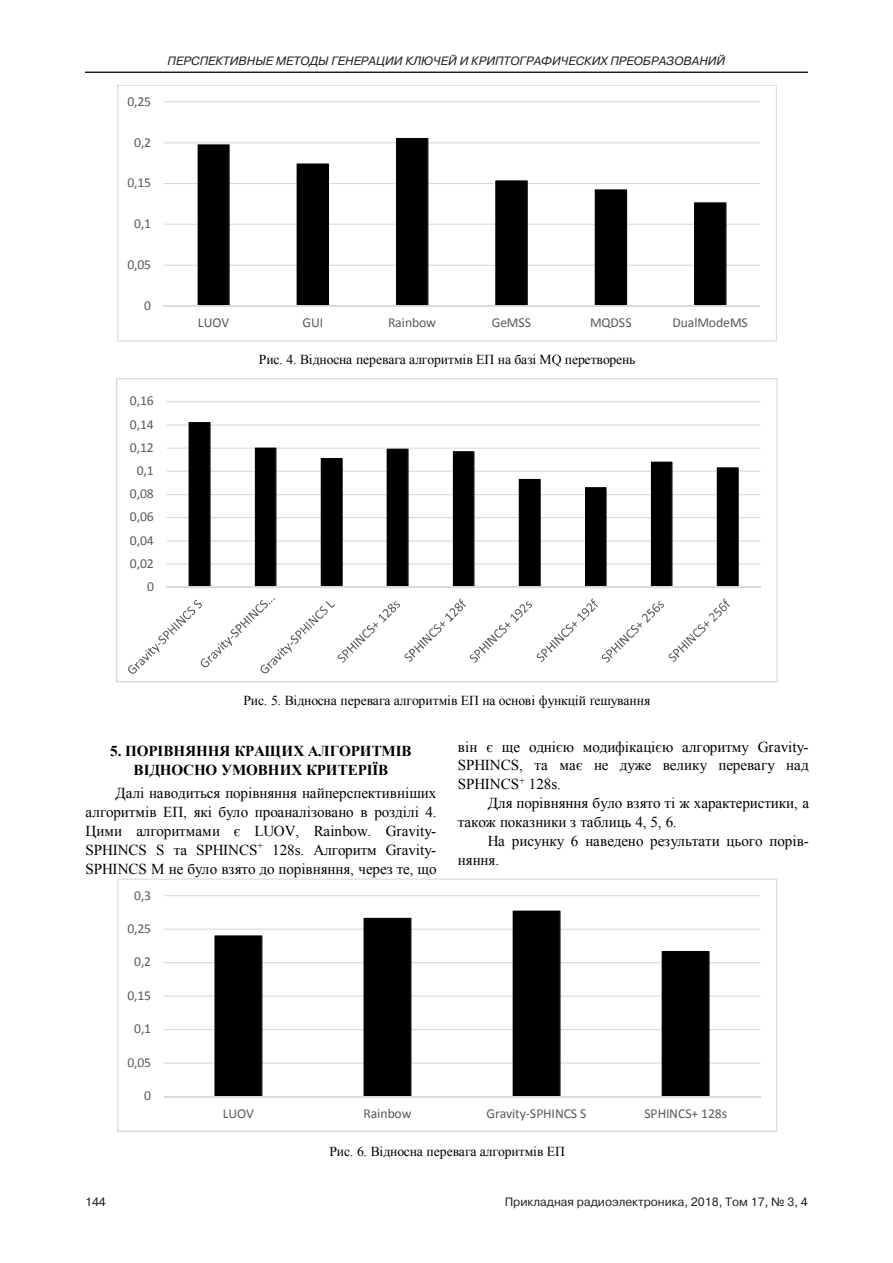
<style>
.page{position:relative;width:893px;height:1263px;background:#fff}
.page>*{position:absolute;margin:0;border:0;box-sizing:border-box;transform-origin:0 0}
.t1{font:15.15px/19px "Times New Roman";letter-spacing:-.01em;color:#000;text-align:justify}
.t2{font:700 15.15px/18.8px "Times New Roman";letter-spacing:-.01em;color:#000;text-align:center}
.t3{font:13.65px "Calibri";letter-spacing:-.005em;color:#595959}
.t4{font:13.65px "Times New Roman";letter-spacing:-.01em;color:#000}
.содерж{font:italic 12px "Pragmatica C";color:#231f20}
.t5{font:12px "Pragmatica C";color:#231f20}
</style>
<div class="page">
<hr style="left:85px;top:72px;width:723px;height:1px;background:#231f20">
<svg style="left:117px;top:85px;width:660px;height:256px"></svg>
<svg style="left:116px;top:378px;width:662px;height:304px"></svg>
<svg style="left:117px;top:879px;width:660px;height:253px"></svg>
<p class="t3" style="left:127px;top:92px;width:25px">0,25</p>
<p class="t3" style="left:134px;top:133px;width:19px">0,2</p>
<p class="t3" style="left:127px;top:174px;width:25px">0,15</p>
<p class="t3" style="left:134px;top:215px;width:19px">0,1</p>
<p class="t3" style="left:127px;top:256px;width:25px">0,05</p>
<p class="t3" style="left:144px;top:297px;width:8px">0</p>
<p class="t3" style="left:130px;top:392px;width:25px">0,16</p>
<p class="t3" style="left:130px;top:416px;width:25px">0,14</p>
<p class="t3" style="left:130px;top:439px;width:25px">0,12</p>
<p class="t3" style="left:137px;top:462px;width:19px">0,1</p>
<p class="t3" style="left:130px;top:485px;width:25px">0,08</p>
<p class="t3" style="left:130px;top:508px;width:25px">0,06</p>
<p class="t3" style="left:130px;top:532px;width:25px">0,04</p>
<p class="t3" style="left:130px;top:555px;width:25px">0,02</p>
<p class="t3" style="left:147px;top:578px;width:8px">0</p>
<p class="содерж" style="left:168px;top:55px;width:559px">ПЕРСПЕКТИВНЫЕ МЕТОДЫ ГЕНЕРАЦИИ КЛЮЧЕЙ И КРИПТОГРАФИЧЕСКИХ ПРЕОБРАЗОВАНИЙ</p>
<p class="t3" style="left:198px;top:314px;width:33px">LUOV</p>
<p class="t3" style="left:302px;top:314px;width:22px">GUI</p>
<p class="t3" style="left:388px;top:314px;width:49px">Rainbow</p>
<p class="t3" style="left:492px;top:314px;width:41px">GeMSS</p>
<p class="t3" style="left:590px;top:314px;width:43px">MQDSS</p>
<p class="t3" style="left:672px;top:314px;width:77px">DualModeMS</p>
<p class="t4" style="left:259px;top:351px;width:378px">Рис. 4. Відносна перевага алгоритмів ЕП на базі MQ перетворень</p>
<p class="t4" style="left:243px;top:691px;width:408px">Рис. 5. Відносна перевага алгоритмів ЕП на основі функцій ґешування</p>
<p class="t2" style="left:110px;top:741px;width:303px">5. ПОРІВНЯННЯ КРАЩИХ АЛГОРИТМІВ<br>ВІДНОСНО УМОВНИХ КРИТЕРІЇВ</p>
<p class="t1" style="left:86px;top:783px;width:353px;text-indent:30px">Далі наводиться порівняння найперспективніших алгоритмів ЕП, які було проаналізовано в розділі 4.<br>Цими алгоритмами є LUOV, Rainbow. Gravity-SPHINCS S та SPHINCS<sup>+</sup> 128s. Алгоритм Gravity-SPHINCS M не було взято до порівняння, через те, що</p>
<p class="t1" style="left:458px;top:737px;width:352px">він є ще однією модифікацією алгоритму Gravity-</p>
<p class="t1" style="left:458px;top:755px;width:352px">SPHINCS, та має не дуже велику перевагу над</p>
<p class="t1" style="left:458px;top:774px;width:105px">SPHINCS<sup>+</sup> 128s.</p>
<p class="t1" style="left:488px;top:793px;width:323px">Для порівняння було взято ті ж характеристики, а</p>
<p class="t1" style="left:458px;top:813px;width:220px">також показники з таблиць 4, 5, 6.</p>
<p class="t1" style="left:488px;top:831px;width:323px">На рисунку 6 наведено результати цього порів-</p>
<p class="t1" style="left:458px;top:850px;width:43px">няння.</p>
<p class="t3" style="left:134px;top:886px;width:19px">0,3</p>
<p class="t3" style="left:127px;top:920px;width:25px">0,25</p>
<p class="t3" style="left:134px;top:953px;width:19px">0,2</p>
<p class="t3" style="left:127px;top:987px;width:25px">0,15</p>
<p class="t3" style="left:134px;top:1020px;width:19px">0,1</p>
<p class="t3" style="left:127px;top:1054px;width:25px">0,05</p>
<p class="t3" style="left:144px;top:1087px;width:8px">0</p>
<p class="t3" style="left:223px;top:1105px;width:33px">LUOV</p>
<p class="t3" style="left:364px;top:1105px;width:49px">Rainbow</p>
<p class="t3" style="left:486px;top:1105px;width:102px">Gravity-SPHINCS S</p>
<p class="t3" style="left:644px;top:1105px;width:84px">SPHINCS+ 128s</p>
<p class="t4" style="left:329px;top:1142px;width:237px">Рис. 6. Відносна перевага алгоритмів ЕП</p>
<p class="t5" style="left:85px;top:1195px;width:22px">144</p>
<p class="t5" style="left:505px;top:1195px;width:305px">Прикладная радиоэлектроника, 2018, Том 17, № 3, 4</p>
</div>
